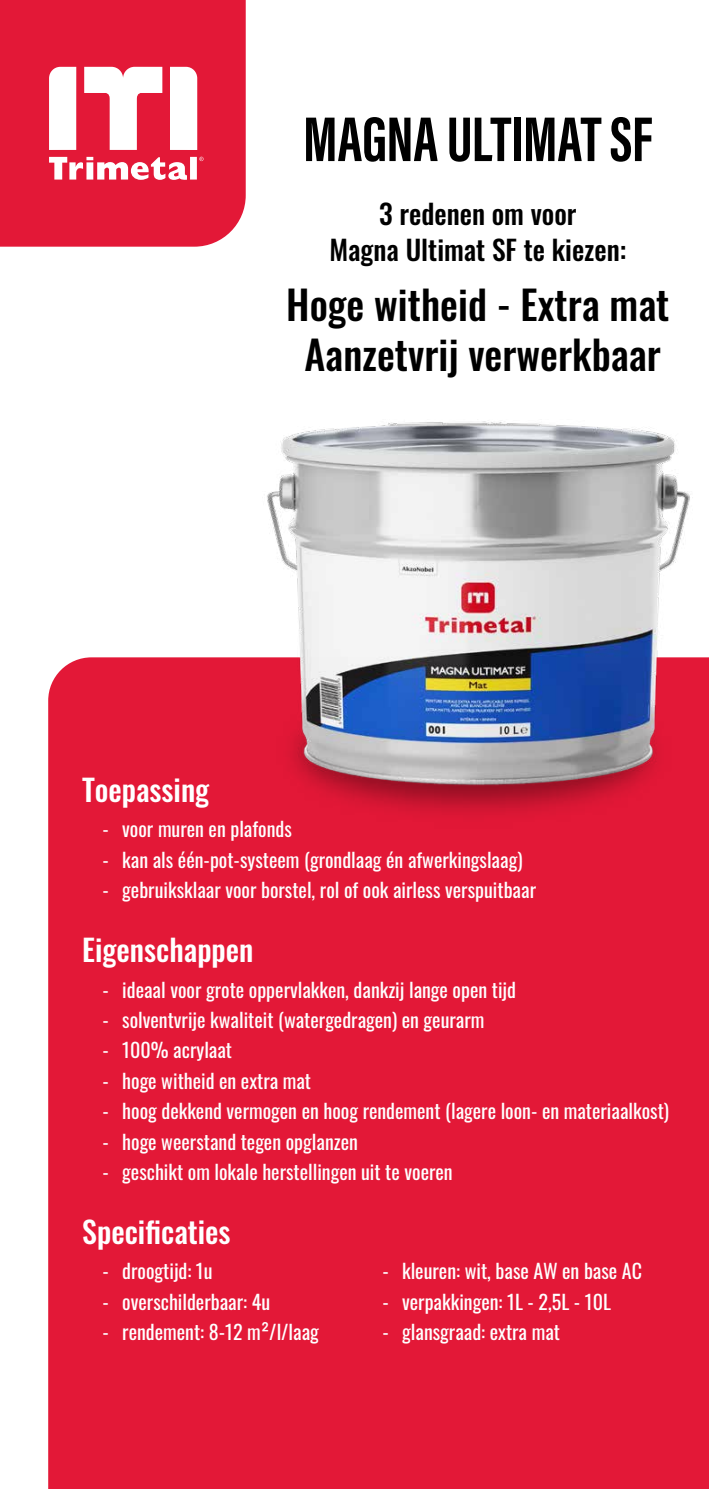
<style>
.page{position:relative;width:709px;height:1489px;background:#fff}
.page>*{position:absolute;margin:0;border:0;box-sizing:border-box;transform-origin:0 0}
.t1{font:65px "Acumin Variable Concept";letter-spacing:-.265em;color:#000}
.t2{font:500 40px/49.5px "Oswald";color:#000;text-align:center}
.t3{font:500 30px "Oswald";color:#fff}
.t4{font:500 27.5px/36.5px "Oswald";color:#000;text-align:center}
.t5{font:20px "Oswald";color:#fff}
</style>
<div class="page">
<div style="left:0;top:0;width:245px;height:247px;background:#e31837"></div>
<svg style="left:49px;top:67px;width:27px;height:83px"></svg>
<svg style="left:170px;top:67px;width:27px;height:83px"></svg>
<svg style="left:84px;top:67px;width:78px;height:83px"></svg>
<svg style="left:49px;top:157px;width:155px;height:23px"></svg>
<div style="left:48px;top:657px;width:661px;height:831px;background:#e31837"></div>
<img style="left:182px;top:421px;width:527px;height:445px">
<h1 class="t1" style="left:303px;top:94px;width:366px">MAGNAULTIMATSF</h1>
<h3 class="t4" style="left:329px;top:197px;width:298px">3 redenen om voor<br>Magna Ultimat SF te kiezen:</h3>
<h2 class="t2" style="left:286px;top:283px;width:385px">Hoge witheid - Extra mat<br>Aanzetvrij verwerkbaar</h2>
<h3 class="t3" style="left:82px;top:774px;width:129px">Toepassing</h3>
<p class="t5" style="left:102px;top:811px;width:191px">- voor muren en plafonds</p>
<p class="t5" style="left:102px;top:841px;width:421px">- kan als één-pot-systeem (grondlaag én afwerkingslaag)</p>
<p class="t5" style="left:102px;top:872px;width:435px">- gebruiksklaar voor borstel, rol of ook airless verspuitbaar</p>
<h3 class="t3" style="left:82px;top:934px;width:173px">Eigenschappen</h3>
<p class="t5" style="left:102px;top:971px;width:415px">- ideaal voor grote oppervlakken, dankzij lange open tijd</p>
<p class="t5" style="left:102px;top:1002px;width:383px">- solventvrije kwaliteit (watergedragen) en geurarm</p>
<p class="t5" style="left:102px;top:1032px;width:131px">- 100% acrylaat</p>
<p class="t5" style="left:102px;top:1062px;width:210px">- hoge witheid en extra mat</p>
<p class="t5" style="left:102px;top:1093px;width:568px">- hoog dekkend vermogen en hoog rendement (lagere loon- en materiaalkost)</p>
<p class="t5" style="left:102px;top:1123px;width:257px">- hoge weerstand tegen opglanzen</p>
<p class="t5" style="left:102px;top:1153px;width:352px">- geschikt om lokale herstellingen uit te voeren</p>
<h3 class="t3" style="left:82px;top:1215px;width:150px">Specificaties</h3>
<p class="t5" style="left:102px;top:1253px;width:112px">- droogtijd: 1u</p>
<p class="t5" style="left:382px;top:1253px;width:261px">- kleuren: wit, base AW en base AC</p>
<p class="t5" style="left:102px;top:1283px;width:169px">- overschilderbaar: 4u</p>
<p class="t5" style="left:382px;top:1283px;width:230px">- verpakkingen: 1L - 2,5L - 10L</p>
<p class="t5" style="left:102px;top:1314px;width:218px">- rendement: 8-12 m²/l/laag</p>
<p class="t5" style="left:382px;top:1314px;width:179px">- glansgraad: extra mat</p>
</div>
